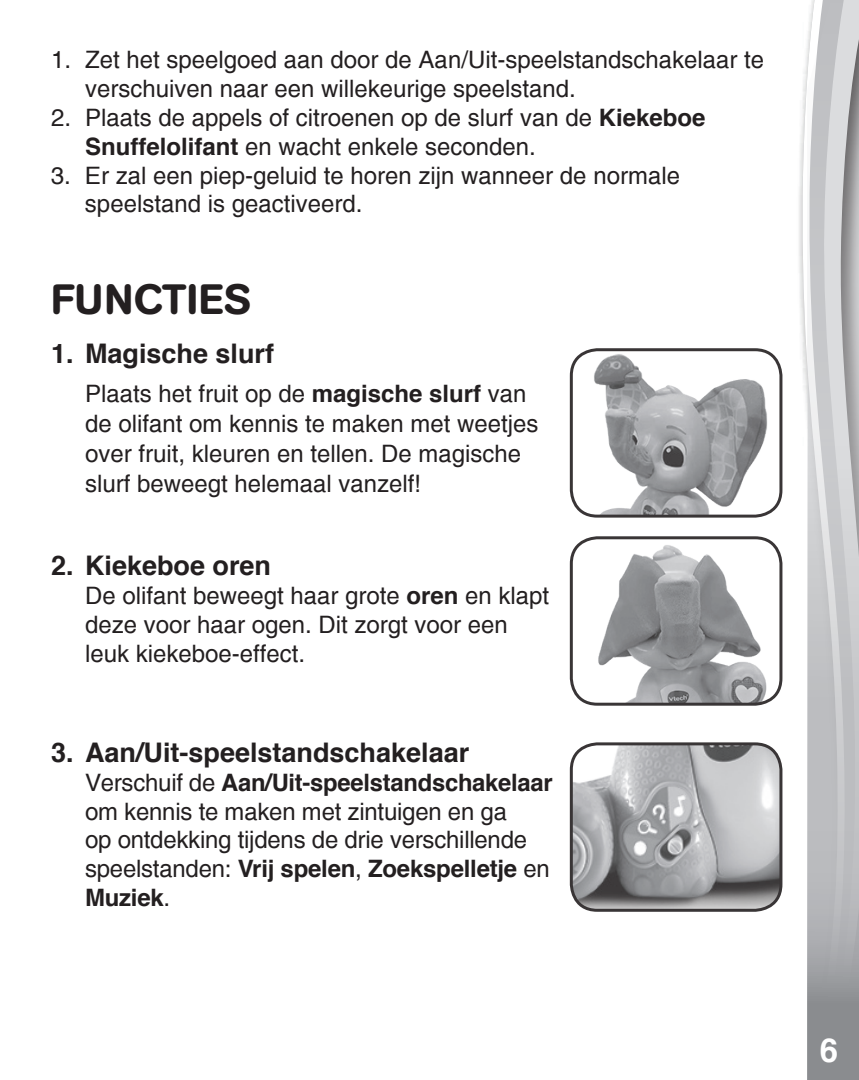
<style>
.page{position:relative;width:859px;height:1080px;background:#fff}
.page>*{position:absolute;margin:0;border:0;box-sizing:border-box;transform-origin:0 0}
.t1{font:500 42px "AG Book Rounded";letter-spacing:.02em;color:#231f20}
.t2{font:700 33px "Helvetica";color:#fff}
.t3{font:700 27px "Helvetica";color:#231f20}
.t4{font:24px/28.8px "Helvetica";color:#231f20}
.s1{font-weight:700}
.s2{font-style:inherit}
</style>
<div class="page">
<div style="left:795px;top:0;width:64px;height:1080px;background:#231f20;opacity:.75"></div>
<svg style="left:802px;top:0;width:5px;height:1080px"></svg>
<svg style="left:807px;top:0;width:52px;height:1080px;background:#bfc0c2"></svg>
<div style="left:788px;top:1036px;width:18px;height:44px;background:#fff"></div>
<img style="left:571px;top:538px;width:210px;height:166px">
<div style="left:570px;top:536px;width:212px;height:170px;border:3px solid #231f20;border-radius:26px"></div>
<img style="left:571px;top:350px;width:210px;height:164px">
<div style="left:570px;top:348px;width:212px;height:170px;border:3px solid #231f20;border-radius:26px"></div>
<img style="left:571px;top:744px;width:210px;height:166px">
<div style="left:570px;top:742px;width:212px;height:170px;border:3px solid #231f20;border-radius:26px"></div>
<p class="t4" style="left:85px;top:46px;width:681px;text-indent:-34px">1. Zet het speelgoed aan door de Aan/Uit-speelstandschakelaar te verschuiven naar een willekeurige speelstand.</p>
<p class="t4" style="left:85px;top:103px;width:622px;text-indent:-34px">2. Plaats de appels of citroenen op de slurf van de <span class="s1">Kiekeboe<br>Snuffelolifant</span> en wacht enkele seconden.</p>
<p class="t4" style="left:85px;top:161px;width:596px;text-indent:-34px">3. Er zal een piep-geluid te horen zijn wanneer de normale speelstand is geactiveerd.</p>
<h1 class="t1" style="left:51px;top:275px;width:201px">FUNCTIES</h1>
<p class="t3" style="left:51px;top:335px;width:225px">1. Magische slurf</p>
<p class="t4" style="left:85px;top:379px;width:455px;line-height:30px">Plaats het fruit op de <span class="s1">magische slurf</span> van de olifant om kennis te maken met weetjes over fruit, kleuren en tellen. De magische slurf beweegt helemaal vanzelf!</p>
<p class="t3" style="left:51px;top:547px;width:222px">2. Kiekeboe oren</p>
<p class="t4" style="left:85px;top:581px;width:466px">De olifant beweegt haar grote <span class="s1">oren</span> en klapt deze voor haar ogen. Dit zorgt voor een leuk kiekeboe-effect.</p>
<p class="t3" style="left:51px;top:734px;width:420px">3. Aan/Uit-speelstandschakelaar</p>
<p class="t4" style="left:85px;top:768px;width:469px">Verschuif de <span class="s1">Aan/Uit-speelstandschakelaar </span>om kennis te maken met zintuigen en ga<br>op ontdekking tijdens de drie verschillende speelstanden: <span class="s1">Vrij spelen</span>, <span class="s1">Zoekspelletje</span> en <span class="s1">Muziek</span>.</p>
<h2 class="t2" style="left:820px;top:1023px;width:34px">6 <sup>6</sup><span class="s2">6</span></h2>
</div>
